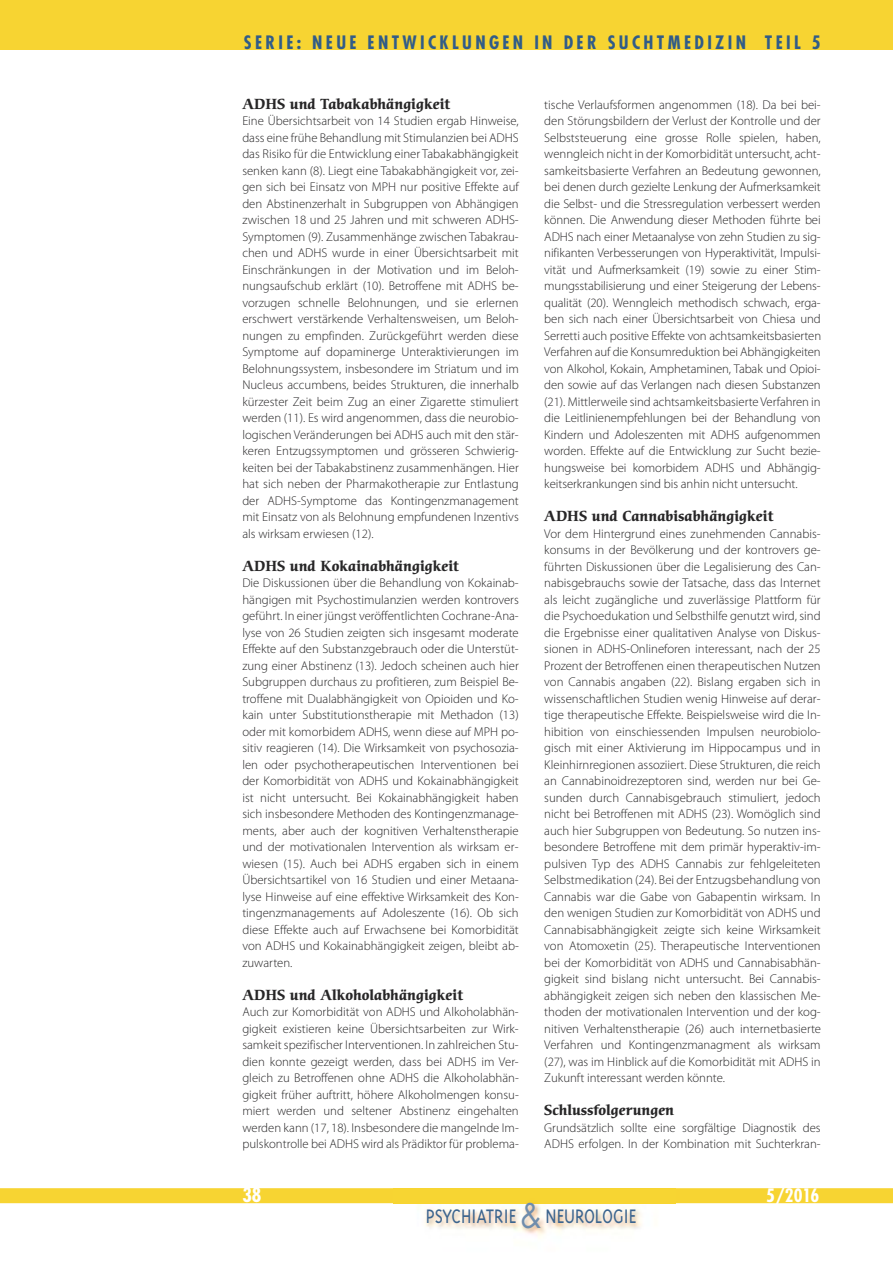
<style>
.page{position:relative;width:893px;height:1263px;background:#fff}
.page>*{position:absolute;margin:0;border:0;box-sizing:border-box;transform-origin:0 0}
.t1{font:300 22.5px "Triplex";color:#3b648e;scale:.88 1}
.t2{font:700 condensed 19.5px "Futura";color:#fff}
.t3{font:700 condensed 18px "Futura";letter-spacing:.185em;color:#315c88}
.t4{font:700 condensed 18px "Futura";color:#fff}
.t5{font:700 14.25px "Cerigo";color:#272627}
.t6{font:300 12.75px/16.5px "Myriad Pro";color:#272627;text-align:justify}
.s1{font-family:"Futura";font-weight:400;font-size:33px;color:#6f8dac}
</style>
<div class="page">
<div style="left:0;top:0;width:893px;height:49px;background:#f7d432"></div>
<div style="left:0;top:1188px;width:893px;height:15px;background:#f7d432"></div>
<img style="left:393px;top:1203px;width:282px;height:34px">
<h3 class="t3" style="left:244px;top:34px;width:578px">SERIE: NEUE ENTWICKLUNGEN IN DER SUCHTMEDIZIN TEIL 5</h3>
<p class="t5" style="left:242px;top:98px;width:210px">ADHS und Tabakabhängigkeit</p>
<p class="t6" style="left:242px;top:113px;width:278px">Eine Übersichtsarbeit von 14 Studien ergab Hinweise, dass eine frühe Behandlung mit Stimulanzien bei ADHS das Risiko für die Entwicklung einer Tabakabhängigkeit senken kann (8). Liegt eine Tabakabhängigkeit vor, zei&shy;gen sich bei Einsatz von MPH nur positive Effekte auf den Abstinenzerhalt in Subgruppen von Abhängigen zwischen 18 und 25 Jahren und mit schweren ADHS-Symptomen (9). Zusammenhänge zwischen Tabakrau&shy;chen und ADHS wurde in einer Übersichtsarbeit mit Einschränkungen in der Motivation und im Beloh&shy;nungsaufschub erklärt (10). Betroffene mit ADHS be&shy;vorzugen schnelle Belohnungen, und sie erlernen erschwert verstärkende Verhaltensweisen, um Beloh&shy;nungen zu empfinden. Zurückgeführt werden diese Symptome auf dopaminerge Unteraktivierungen im Belohnungssystem, insbesondere im Striatum und im Nucleus accumbens, beides Strukturen, die innerhalb kürzester Zeit beim Zug an einer Zigarette stimuliert werden (11). Es wird angenommen, dass die neurobio&shy;logischen Veränderungen bei ADHS auch mit den stär&shy;keren Entzugssymptomen und grösseren Schwierig&shy;keiten bei der Tabakabstinenz zusammenhängen. Hier hat sich neben der Pharmakotherapie zur Entlastung der ADHS-Symptome das Kontingenzmanagement mit Einsatz von als Belohnung empfundenen Inzentivs als wirksam erwiesen (12).</p>
<p class="t5" style="left:242px;top:560px;width:218px">ADHS und Kokainabhängigkeit</p>
<p class="t6" style="left:242px;top:575px;width:278px">Die Diskussionen über die Behandlung von Kokainab&shy;hängigen mit Psychostimulanzien werden kontrovers geführt. In einer jüngst veröffentlichten Cochrane-Ana&shy;lyse von 26 Studien zeigten sich insgesamt moderate Effekte auf den Substanzgebrauch oder die Unterstüt&shy;zung einer Abstinenz (13). Jedoch scheinen auch hier Subgruppen durchaus zu profitieren, zum Beispiel Be&shy;troffene mit Dualabhängigkeit von Opioiden und Ko&shy;kain unter Substitutionstherapie mit Methadon (13) oder mit komorbidem ADHS, wenn diese auf MPH po&shy;sitiv reagieren (14). Die Wirksamkeit von psychosozia&shy;len oder psychotherapeutischen Interventionen bei der Komorbidität von ADHS und Kokainabhängigkeit ist nicht untersucht. Bei Kokainabhängigkeit haben sich insbesondere Methoden des Kontingenzmanage&shy;ments, aber auch der kognitiven Verhaltenstherapie und der motivationalen Intervention als wirksam er&shy;wiesen (15). Auch bei ADHS ergaben sich in einem Übersichtsartikel von 16 Studien und einer Metaana&shy;lyse Hinweise auf eine effektive Wirksamkeit des Kon&shy;tingenzmanagements auf Adoleszente (16). Ob sich diese Effekte auch auf Erwachsene bei Komorbidität von ADHS und Kokainabhängigkeit zeigen, bleibt ab&shy;zuwarten.</p>
<p class="t5" style="left:242px;top:989px;width:222px">ADHS und Alkoholabhängigkeit</p>
<p class="t6" style="left:242px;top:1004px;width:278px">Auch zur Komorbidität von ADHS und Alkoholabhän&shy;gigkeit existieren keine Übersichtsarbeiten zur Wirk&shy;samkeit spezifischer Interventionen. In zahlreichen Stu&shy;dien konnte gezeigt werden, dass bei ADHS im Ver&shy;gleich zu Betroffenen ohne ADHS die Alkoholabhän&shy;gigkeit früher auftritt, höhere Alkoholmengen konsu&shy;miert werden und seltener Abstinenz eingehalten werden kann (17, 18). Insbesondere die mangelnde Im&shy;pulskontrolle bei ADHS wird als Prädiktor für problema-</p>
<p class="t6" style="left:544px;top:97px;width:278px">tische Verlaufsformen angenommen (18). Da bei bei&shy;den Störungsbildern der Verlust der Kontrolle und der Selbststeuerung eine grosse Rolle spielen, haben, wenngleich nicht in der Komorbidität untersucht, acht&shy;samkeitsbasierte Verfahren an Bedeutung gewonnen, bei denen durch gezielte Lenkung der Aufmerksamkeit die Selbst- und die Stressregulation verbessert werden können. Die Anwendung dieser Methoden führte bei ADHS nach einer Metaanalyse von zehn Studien zu sig&shy;nifikanten Verbesserungen von Hyperaktivität, Impulsi&shy;vität und Aufmerksamkeit (19) sowie zu einer Stim&shy;mungsstabilisierung und einer Steigerung der Lebens&shy;qualität (20). Wenngleich methodisch schwach, erga&shy;ben sich nach einer Übersichtsarbeit von Chiesa und Serretti auch positive Effekte von achtsamkeitsbasierten Verfahren auf die Konsumreduktion bei Abhängigkeiten von Alkohol, Kokain, Amphetaminen, Tabak und Opioi&shy;den sowie auf das Verlangen nach diesen Substanzen (21). Mittlerweile sind achtsamkeitsbasierte Verfahren in die Leitlinienempfehlungen bei der Behandlung von Kindern und Adoleszenten mit ADHS aufgenommen worden. Effekte auf die Entwicklung zur Sucht bezie&shy;hungsweise bei komorbidem ADHS und Abhängig&shy;keitserkrankungen sind bis anhin nicht untersucht.</p>
<p class="t5" style="left:544px;top:511px;width:231px">ADHS und Cannabisabhängigkeit</p>
<p class="t6" style="left:544px;top:526px;width:278px">Vor dem Hintergrund eines zunehmenden Cannabis&shy;konsums in der Bevölkerung und der kontrovers ge&shy;führten Diskussionen über die Legalisierung des Can&shy;nabisgebrauchs sowie der Tatsache, dass das Internet als leicht zugängliche und zuverlässige Plattform für die Psychoedukation und Selbsthilfe genutzt wird, sind die Ergebnisse einer qualitativen Analyse von Diskus&shy;sionen in ADHS-Onlineforen interessant, nach der 25<br>Prozent der Betroffenen einen therapeutischen Nutzen von Cannabis angaben (22). Bislang ergaben sich in wissenschaftlichen Studien wenig Hinweise auf derar&shy;tige therapeutische Effekte. Beispielsweise wird die In&shy;hibition von einschiessenden Impulsen neurobiolo&shy;gisch mit einer Aktivierung im Hippocampus und in Kleinhirnregionen assoziiert. Diese Strukturen, die reich an Cannabinoidrezeptoren sind, werden nur bei Ge&shy;sunden durch Cannabisgebrauch stimuliert, jedoch nicht bei Betroffenen mit ADHS (23). Womöglich sind auch hier Subgruppen von Bedeutung. So nutzen ins&shy;besondere Betroffene mit dem primär hyperaktiv-im&shy;pulsiven Typ des ADHS Cannabis zur fehlgeleiteten Selbstmedikation (24). Bei der Entzugsbehandlung von Cannabis war die Gabe von Gabapentin wirksam. In den wenigen Studien zur Komorbidität von ADHS und Cannabisabhängigkeit zeigte sich keine Wirksamkeit von Atomoxetin (25). Therapeutische Interventionen bei der Komorbidität von ADHS und Cannabisabhän&shy;gigkeit sind bislang nicht untersucht. Bei Cannabis&shy;abhängigkeit zeigen sich neben den klassischen Me&shy;thoden der motivationalen Intervention und der kog&shy;nitiven Verhaltenstherapie (26) auch internetbasierte Verfahren und Kontingenzmanagment als wirksam (27), was im Hinblick auf die Komorbidität mit ADHS in Zukunft interessant werden könnte.</p>
<p class="t5" style="left:544px;top:1105px;width:131px">Schlussfolgerungen</p>
<p class="t6" style="left:544px;top:1120px;width:278px">Grundsätzlich sollte eine sorgfältige Diagnostik des<br>ADHS erfolgen. In der Kombination mit Suchterkran-</p>
<h2 class="t2" style="left:242px;top:1186px;width:21px">38</h2>
<h1 class="t1" style="left:426px;top:1202px;width:241px">PSYCHIATRIE <span class="s1">&amp;</span> NEUROLOGIE</h1>
<h3 class="t4" style="left:766px;top:1187px;width:55px">5/2016</h3>
</div>
